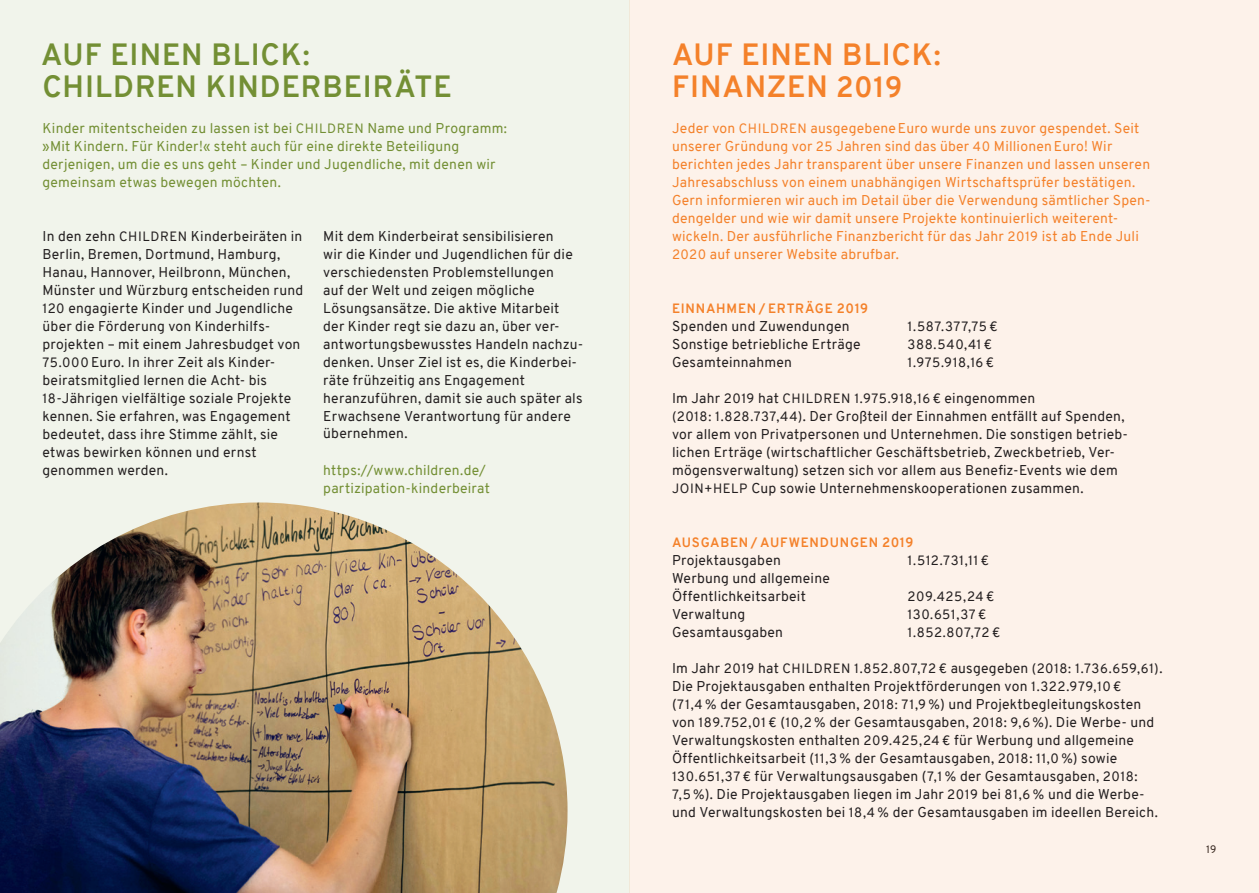
<style>
.page{position:relative;width:1259px;height:893px;background:#fff}
.page>*{position:absolute;margin:0;border:0;box-sizing:border-box;transform-origin:0 0}
.t1{font:700 30px/31.5px "Overpass";letter-spacing:.03em;color:#738f34}
.t2{font:700 30px/31.5px "Overpass";letter-spacing:.03em;color:#f4812a}
.t3{font:13.8px/18px "Overpass";letter-spacing:.015em;color:#231f20}
.t4{font:13.8px/18px "Overpass";letter-spacing:.015em;color:#f4812a}
.t5{font:13.8px/18px "Overpass";letter-spacing:.015em;color:#738f34}
.t6{font:13.2px "Overpass";letter-spacing:.04em;color:#231f20}
.t7{font:700 13.2px "Overpass";letter-spacing:.055em;color:#f4812a}
.t8{font:10.5px "Overpass";color:#231f20}
.s1{font-size:28.5px}
.s2{font-size:13.2px}
.s3{font-size:13.8px}
</style>
<div class="page">
<div style="left:0;top:0;width:629px;height:893px;background:#f1f4eb"></div>
<div style="left:629px;top:0;width:630px;height:893px;background:#fdf2ea"></div>
<img style="left:0;top:502px;width:567px;height:391px">
<h1 class="t1" style="left:41px;top:39px;width:412px">AUF EINEN BLICK:<br>CHILDREN KINDERBEIRÄTE</h1>
<h1 class="t2" style="left:672px;top:39px;width:270px">AUF EINEN BLICK:<br>FINANZEN <span class="s1">2019</span></h1>
<p class="t5" style="left:43px;top:119px;width:466px">Kinder mitentscheiden zu lassen ist bei <span class="s2">CHILDREN</span> Name und Programm: »Mit Kindern. Für Kinder!« steht auch für eine direkte Beteiligung derjenigen, um die es uns geht – Kinder und Jugendliche, mit denen wir gemeinsam etwas bewegen möchten.</p>
<p class="t4" style="left:672px;top:119px;width:480px">Jeder von <span class="s2">CHILDREN</span> ausgegebeneEuro wurde uns zuvor gespendet. Seit unserer Gründung vor <span class="s2">25</span> Jahren sind das über <span class="s2">40</span> MillionenEuro! Wir berichten jedes Jahr transparent über unsere Finanzen und lassen unseren Jahresabschluss von einem unabhängigen Wirtschaftsprüfer bestätigen.<br>Gern informieren wir auch im Detail über die Verwendung sämtlicher Spen&shy;dengelder und wie wir damit unsere Projekte kontinuierlich weiterent&shy;wickeln. Der ausführliche Finanzbericht für das Jahr <span class="s2">2019</span> ist ab Ende Juli <span class="s2">2020</span> auf unserer Website abrufbar.</p>
<p class="t3" style="left:43px;top:227px;width:262px">In den zehn <span class="s2">CHILDREN</span> Kinderbeiräten in Berlin, Bremen, Dortmund, Hamburg, Hanau, Hannover, Heilbronn, München, Münster und Würzburg entscheiden rund <span class="s2">120</span> engagierte Kinder und Jugendliche über die Förderung von Kinderhilfs&shy;projekten – mit einem Jahresbudget von <span class="s2">75.000</span> Euro. In ihrer Zeit als Kinder&shy;beiratsmitglied lernen die Acht- bis <span class="s2">18</span>-Jährigen vielfältige soziale Projekte kennen. Sie erfahren, was Engagement bedeutet, dass ihre Stimme zählt, sie etwas bewirken können und ernst genommen werden.</p>
<p class="t3" style="left:323px;top:227px;width:261px">Mit dem Kinderbeirat sensibilisieren<br>wir die Kinder und Jugendlichen für die verschiedensten Problemstellungen<br>auf der Welt und zeigen mögliche Lösungsansätze. Die aktive Mitarbeit der Kinder regt sie dazu an, über ver&shy;antwortungsbewusstes Handeln nachzu&shy;denken. Unser Ziel ist es, die Kinderbei&shy;räte frühzeitig ans Engagement heranzuführen, damit sie auch später als Erwachsene Verantwortung für andere übernehmen.</p>
<p class="t7" style="left:672px;top:299px;width:198px">EINNAHMEN / ERTRÄGE 2019</p>
<p class="t3" style="left:672px;top:317px;width:179px">Spenden und Zuwendungen</p>
<p class="t6" style="left:907px;top:317px;width:91px">1.587.377,75 €</p>
<p class="t3" style="left:672px;top:335px;width:190px">Sonstige betriebliche Erträge</p>
<p class="t6" style="left:907px;top:335px;width:86px">388.540,41 €</p>
<p class="t3" style="left:672px;top:353px;width:121px">Gesamteinnahmen</p>
<p class="t6" style="left:907px;top:353px;width:88px">1.975.918,16 €</p>
<p class="t6" style="left:672px;top:389px;width:365px"><span class="s3">Im Jahr</span> 2019 <span class="s3">hat</span> CHILDREN 1.975.918,16 € <span class="s3">eingenommen</span></p>
<p class="t3" style="left:672px;top:407px;width:457px"><span class="s2">(2018: 1.828.737,44)</span>. Der Großteil der Einnahmen entfällt auf Spenden, vor allem von Privatpersonen und Unternehmen. Die sonstigen betrieb&shy;lichen Erträge (wirtschaftlicher Geschäftsbetrieb, Zweckbetrieb, Ver&shy;mögensverwaltung) setzen sich vor allem aus Benefiz- Events wie dem <span class="s2">JOIN+HELP</span> Cup sowie Unternehmenskooperationen zusammen.</p>
<p class="t5" style="left:323px;top:461px;width:168px">https://www.children.de/ partizipation-kinderbeirat</p>
<p class="t7" style="left:672px;top:533px;width:243px">AUSGABEN / AUFWENDUNGEN 2019</p>
<p class="t3" style="left:672px;top:551px;width:110px">Projektausgaben</p>
<p class="t6" style="left:907px;top:551px;width:83px">1.512.731,11 €</p>
<p class="t3" style="left:672px;top:569px;width:159px">Werbung und allgemeine<br>Öffentlichkeitsarbeit</p>
<p class="t6" style="left:907px;top:587px;width:88px">209.425,24 €</p>
<p class="t3" style="left:672px;top:605px;width:75px">Verwaltung</p>
<p class="t6" style="left:907px;top:605px;width:80px">130.651,37 €</p>
<p class="t3" style="left:672px;top:623px;width:113px">Gesamtausgaben</p>
<p class="t6" style="left:907px;top:623px;width:94px">1.852.807,72 €</p>
<p class="t6" style="left:672px;top:659px;width:492px"><span class="s3">Im Jahr</span> 2019 <span class="s3">hat</span> CHILDREN 1.852.807,72 € <span class="s3">ausgegeben</span> (2018: 1.736.659,61)<span class="s3">.</span></p>
<p class="t3" style="left:672px;top:677px;width:487px">Die Projektausgaben enthalten Projektförderungen von <span class="s2">1.322.979,10 €<br></span>(<span class="s2">71,4 %</span> der Gesamtausgaben, <span class="s2">2018: 71,9 %</span>) und Projektbegleitungskosten von <span class="s2">189.752,01 €</span> (<span class="s2">10,2 %</span> der Gesamtausgaben, <span class="s2">2018</span>: <span class="s2">9,6 %</span>). Die Werbe- und Verwaltungskosten enthalten <span class="s2">209.425,24 €</span> für Werbung und allgemeine Öffentlichkeitsarbeit (<span class="s2">11,3 %</span> der Gesamtausgaben, <span class="s2">2018</span>: <span class="s2">11,0 %</span>) sowie <span class="s2">130.651,37 €</span> für Verwaltungsausgaben (<span class="s2">7,1 %</span> der Gesamtausgaben, <span class="s2">2018</span>:<br><span class="s2">7,5 %</span>). Die Projektausgaben liegen im Jahr <span class="s2">2019</span> bei <span class="s2">81,6 %</span> und die Werbe&shy;und Verwaltungskosten bei <span class="s2">18,4 %</span> der Gesamtausgaben im ideellen Bereich.</p>
<p class="t8" style="left:1206px;top:841px;width:12px">19</p>
</div>
